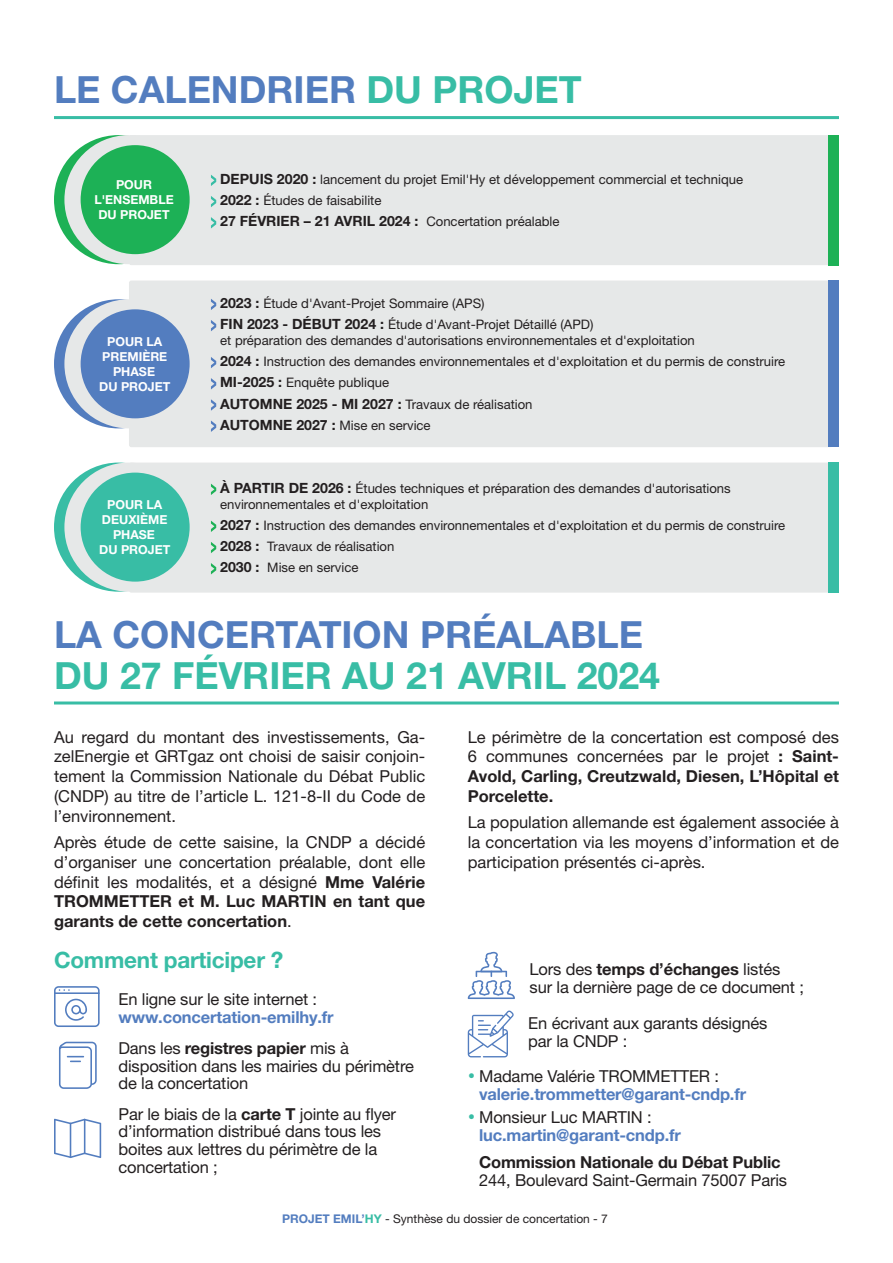
<style>
.page{position:relative;width:893px;height:1263px;background:#fff}
.page>*{position:absolute;margin:0;border:0;box-sizing:border-box;transform-origin:0 0}
.t1{font:700 37.5px "Helvetica Neue LT Std";color:#537dbf}
.t2{font:700 37.5px "Helvetica Neue LT Std";color:#38bda5}
.t3{font:700 22.5px "Helvetica Neue LT Std";letter-spacing:-.01em;color:#38bda5}
.t4{font:16.5px/19.8px "Helvetica Neue LT Std";letter-spacing:-.01em;color:#231f20;text-align:justify}
.t5{font:700 16.5px/17.9px "Helvetica Neue LT Std";letter-spacing:-.01em;color:#537dbf}
.t6{font:700 16.5px "Helvetica Neue LT Std";letter-spacing:-.01em;color:#231f20}
.t7{font:700 14.1px "Helvetica Neue LT Std";color:#231f20}
.t8{font:13.05px/21.1px "Helvetica Neue LT Std";color:#231f20}
.t9{font:700 12.45px/14.9px "Helvetica Neue LT Std";color:#fff;text-align:center}
.t10{font:12px "Helvetica Neue LT Std";color:#231f20}
.s1{color:#38bda5}
.s2{font-weight:700;font-size:14.1px}
.s3{font-weight:400;font-size:13.05px}
.s4{font-weight:700}
.s5{font-weight:400;color:#231f20}
.s6{color:#231f20}
.s7{font-weight:700;color:#537dbf}
.s8{font-weight:700;color:#38bda5}
</style>
<div class="page">
<hr style="left:54px;top:116px;width:785px;height:3px;background:#38bda5">
<hr style="left:54px;top:701px;width:785px;height:3px;background:#38bda5">
<svg style="left:54px;top:986px;width:46px;height:41px"></svg>
<svg style="left:59px;top:1042px;width:38px;height:47px"></svg>
<svg style="left:54px;top:1119px;width:47px;height:39px"></svg>
<hr style="left:70px;top:1123px;width:1px;height:35px;background:#537dbf">
<hr style="left:84px;top:1119px;width:1px;height:35px;background:#537dbf">
<svg style="left:468px;top:952px;width:47px;height:47px"></svg>
<svg style="left:468px;top:1010px;width:46px;height:47px"></svg>
<div style="left:129px;top:135px;width:704px;height:130px;background:#e6e8e8;border-radius:2px"></div>
<div style="left:54px;top:135px;width:129px;height:129px;background:#1db156;border-radius:50%"></div>
<div style="left:64px;top:135px;width:130px;height:129px;background:#e6e8e8;border-radius:50%"></div>
<div style="left:81px;top:145px;width:109px;height:109px;background:#1db156;border-radius:50%"></div>
<div style="left:828px;top:135px;width:11px;height:130px;background:#1db156"></div>
<svg style="left:211px;top:175px;width:5px;height:11px"></svg>
<svg style="left:211px;top:196px;width:5px;height:11px"></svg>
<svg style="left:211px;top:217px;width:5px;height:11px"></svg>
<div style="left:129px;top:280px;width:704px;height:167px;background:#e6e8e8;border-radius:2px"></div>
<div style="left:54px;top:299px;width:129px;height:129px;background:#537dbf;border-radius:50%"></div>
<div style="left:64px;top:299px;width:130px;height:129px;background:#e6e8e8;border-radius:50%"></div>
<div style="left:81px;top:309px;width:109px;height:109px;background:#537dbf;border-radius:50%"></div>
<div style="left:828px;top:280px;width:11px;height:167px;background:#537dbf"></div>
<svg style="left:211px;top:299px;width:5px;height:11px"></svg>
<svg style="left:211px;top:320px;width:5px;height:11px"></svg>
<svg style="left:211px;top:357px;width:5px;height:11px"></svg>
<svg style="left:211px;top:378px;width:5px;height:11px"></svg>
<svg style="left:211px;top:399px;width:5px;height:12px"></svg>
<svg style="left:211px;top:420px;width:5px;height:12px"></svg>
<div style="left:129px;top:463px;width:704px;height:130px;background:#e6e8e8;border-radius:2px"></div>
<div style="left:54px;top:463px;width:129px;height:129px;background:#38bda5;border-radius:50%"></div>
<div style="left:64px;top:463px;width:130px;height:129px;background:#e6e8e8;border-radius:50%"></div>
<div style="left:81px;top:473px;width:109px;height:109px;background:#38bda5;border-radius:50%"></div>
<div style="left:828px;top:463px;width:11px;height:130px;background:#38bda5"></div>
<svg style="left:211px;top:484px;width:5px;height:11px"></svg>
<svg style="left:211px;top:521px;width:5px;height:11px"></svg>
<svg style="left:211px;top:542px;width:5px;height:11px"></svg>
<svg style="left:211px;top:563px;width:5px;height:11px"></svg>
<h1 class="t1" style="left:54px;top:67px;width:529px">LE CALENDRIER <span class="s1">DU PROJET</span></h1>
<p class="t9" style="left:94px;top:177px;width:81px">POUR<br>L'ENSEMBLE<br>DU PROJET</p>
<p class="t8" style="left:220px;top:169px;width:524px"><span class="s2">DEPUIS 2020 :</span> lancement du projet Emil'Hy et développement commercial et technique<br><span class="s2">2022 :</span> Études de faisabilite</p>
<p class="t7" style="left:220px;top:213px;width:341px">27 FÉVRIER – 21 AVRIL 2024 : <span class="s3">Concertation préalable</span></p>
<p class="t9" style="left:99px;top:334px;width:73px">POUR LA<br>PREMIÈRE<br>PHASE<br>DU PROJET</p>
<p class="t9" style="left:99px;top:497px;width:73px">POUR LA<br>DEUXIÈME<br>PHASE<br>DU PROJET</p>
<p class="t8" style="left:220px;top:293px;width:375px"><span class="s2">2023 :</span> Étude d'Avant-Projet Sommaire (APS)<br><span class="s2">FIN 2023 - DÉBUT 2024 :</span> Étude d'Avant-Projet Détaillé (APD)</p>
<p class="t8" style="left:220px;top:330px;width:567px">et préparation des demandes d'autorisations environnementales et d'exploitation<br><span class="s2">2024 :</span> Instruction des demandes environnementales et d'exploitation et du permis de construire <span class="s2">MI-2025 :</span> Enquête publique<br><span class="s2">AUTOMNE 2025 - MI 2027 :</span> Travaux de réalisation<br><span class="s2">AUTOMNE 2027 :</span> Mise en service</p>
<p class="t8" style="left:220px;top:480px;width:512px;line-height:15.8px"><span class="s2">À PARTIR DE 2026 :</span> Études techniques et préparation des demandes d'autorisations environnementales et d'exploitation</p>
<p class="t8" style="left:220px;top:514px;width:567px"><span class="s2">2027 :</span> Instruction des demandes environnementales et d'exploitation et du permis de construire<br><span class="s2">2028 :</span> Travaux de réalisation<br><span class="s2">2030 :</span> Mise en service</p>
<h1 class="t1" style="left:54px;top:612px;width:590px">LA CONCERTATION PRÉALABLE</h1>
<h1 class="t2" style="left:54px;top:652px;width:608px">DU 27 FÉVRIER AU 21 AVRIL 2024</h1>
<p class="t4" style="left:54px;top:726px;width:373px">Au regard du montant des investissements, Ga&shy;zelEnergie et GRTgaz ont choisi de saisir conjoin&shy;tement la Commission Nationale du Débat Public (CNDP) au titre de l’article L. 121-8-II du Code de l’environnement.</p>
<p class="t4" style="left:54px;top:832px;width:373px">Après étude de cette saisine, la CNDP a décidé d’organiser une concertation préalable, dont elle définit les modalités, et a désigné <span class="s4">Mme Valérie TROMMETTER et M. Luc MARTIN en tant que garants de cette concertation</span>.</p>
<h2 class="t3" style="left:54px;top:946px;width:231px">Comment participer ?</h2>
<p class="t4" style="left:118px;top:989px;width:200px">En ligne sur le site internet :</p>
<p class="t5" style="left:118px;top:1002px;width:232px;line-height:30.6px">www.concertation-emilhy.fr<br><span class="s5">Dans les</span> <span class="s6">registres papier</span> <span class="s5">mis à</span></p>
<p class="t4" style="left:118px;top:1056px;width:297px;line-height:17.9px">disposition dans les mairies du périmètre de la concertation</p>
<p class="t4" style="left:118px;top:1104px;width:279px;line-height:17.9px;text-align:left">Par le biais de la <span class="s4">carte T</span> jointe au flyer d’information distribué dans tous les boites aux lettres du périmètre de la concertation ;</p>
<p class="t4" style="left:468px;top:726px;width:373px">Le périmètre de la concertation est composé des 6 communes concernées par le projet <span class="s4">: Saint-Avold, Carling, Creutzwald, Diesen, L’Hôpital et Porcelette.</span></p>
<p class="t4" style="left:468px;top:812px;width:373px">La population allemande est également associée à la concertation via les moyens d’information et de participation présentés ci-après.</p>
<p class="t4" style="left:530px;top:960px;width:276px;line-height:17.9px">Lors des <span class="s4">temps d’échanges</span> listés sur la dernière page de ce document ;</p>
<p class="t4" style="left:528px;top:1014px;width:241px;line-height:17.9px">En écrivant aux garants désignés par la CNDP :</p>
<p class="t5" style="left:479px;top:1067px;width:268px;text-indent:-11px"><span class="s1">•</span> <span class="s5">Madame Valérie TROMMETTER : </span>valerie.trommetter@garant-cndp.fr</p>
<p class="t5" style="left:479px;top:1108px;width:203px;text-indent:-11px"><span class="s1">•</span> <span class="s5">Monsieur Luc MARTIN : </span>luc.martin@garant-cndp.fr</p>
<p class="t6" style="left:479px;top:1152px;width:303px">Commission Nationale du Débat Public</p>
<p class="t4" style="left:479px;top:1170px;width:310px">244, Boulevard Saint-Germain 75007 Paris</p>
<p class="t10" style="left:282px;top:1212px;width:327px"><span class="s7">PROJET EMIL’</span><span class="s8">HY</span> - Synthèse du dossier de concertation - 7</p>
</div>
